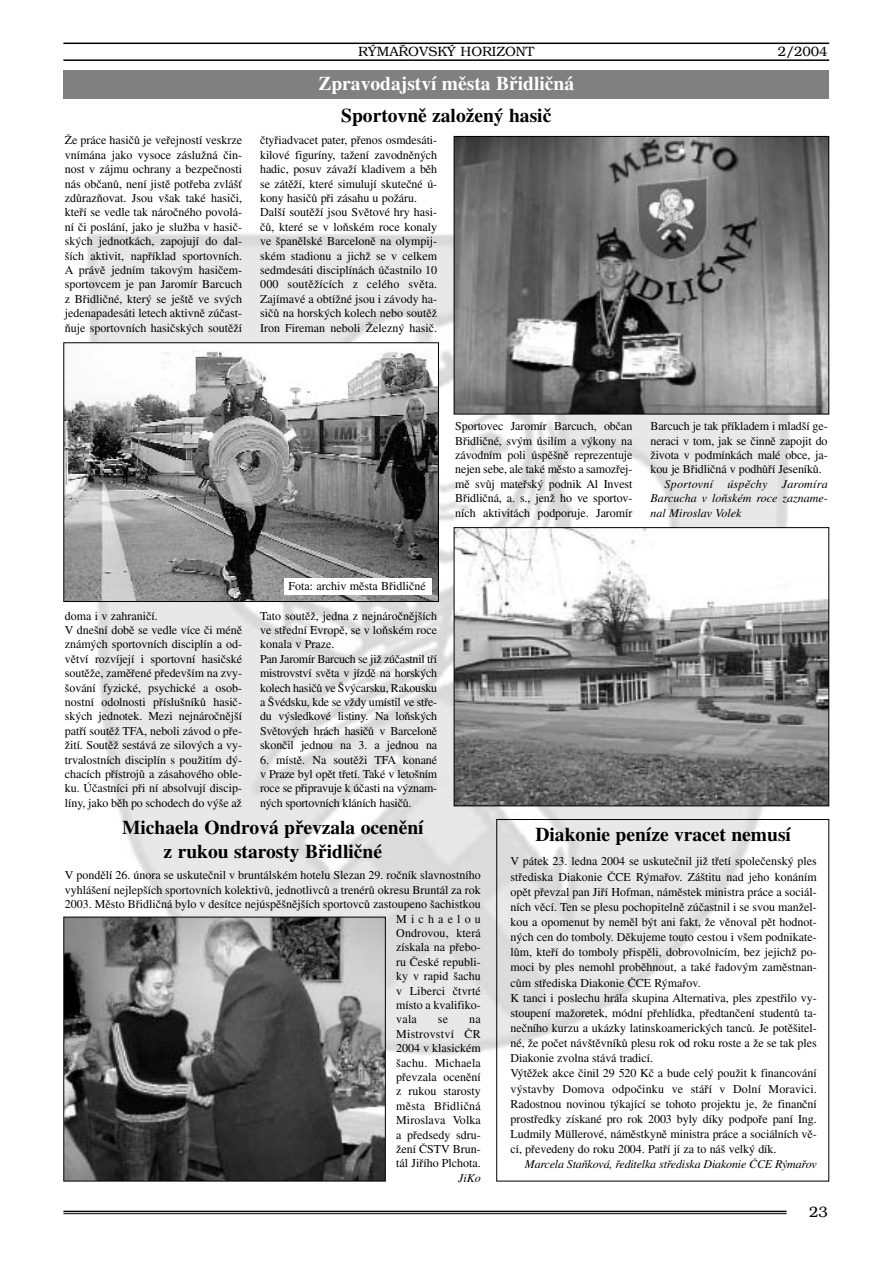
<style>
.page{position:relative;width:893px;height:1263px;background:#fff}
.page>*{position:absolute;margin:0;border:0;box-sizing:border-box;transform-origin:0 0}
.t1{font:700 19.5px/23.4px "Times CE";color:#000;text-align:center}
.t2{font:700 19.5px "Times CE";color:#fff}
.t3{font:300 15px "Bookman CE";color:#000}
.t4{font:300 13.5px "Bookman CE";color:#000}
.t5{font:12px/14.4px "Times CE";letter-spacing:-.005em;color:#000;text-align:justify}
.t6{font:italic 12px/14.4px "Times CE";letter-spacing:-.015em;color:#000;text-align:justify}
.t7{font:12px "Times CE";letter-spacing:.345em;color:#000}
</style>
<div class="page">
<img style="left:63px;top:233px;width:766px;height:822px">
<div style="left:496px;top:819px;width:333px;height:362px;border:1px solid #000"></div>
<hr style="left:63px;top:43px;width:766px;height:1px;background:#000">
<hr style="left:63px;top:59px;width:766px;height:2px;background:#000">
<hr style="left:63px;top:1211px;width:723px;height:1px;background:#000">
<hr style="left:63px;top:1213px;width:723px;height:1px;background:#000">
<div style="left:63px;top:71px;width:766px;height:28px;background:#808080"></div>
<img style="left:65px;top:344px;width:372px;height:256px">
<div style="left:63px;top:342px;width:376px;height:260px;border:1px solid #000"></div>
<img style="left:455px;top:529px;width:372px;height:275px">
<div style="left:453px;top:527px;width:376px;height:279px;border:1px solid #000"></div>
<img style="left:455px;top:138px;width:372px;height:274px">
<div style="left:453px;top:136px;width:376px;height:278px;border:1px solid #000"></div>
<img style="left:65px;top:919px;width:319px;height:260px">
<div style="left:63px;top:917px;width:323px;height:264px;border:1px solid #000"></div>
<div style="left:284px;top:578px;width:147px;height:17px;background:#fff"></div>
<p class="t4" style="left:358px;top:47px;width:177px">RÝMAŘOVSKÝ HORIZONT</p>
<p class="t4" style="left:777px;top:47px;width:51px">2/2004</p>
<p class="t5" style="left:65px;top:134px;width:179px">Îe práce hasiãÛ je vefiejností veskrze vnímána jako vysoce zásluÏná ãin&shy;nost v zájmu ochrany a bezpeãnosti nás obãanÛ, není jistû potfieba zvlá‰È zdÛrazÀovat. Jsou v‰ak také hasiãi, ktefií se vedle tak nároãného povolá&shy;ní ãi poslání, jako je sluÏba v hasiã&shy;sk˘ch jednotkách, zapojují do dal-‰ích aktivit, napfiíklad sportovních.<br>A právû jedním takov˘m hasiãem&shy;sportovcem je pan Jaromír Barcuch z Bfiidliãné, kter˘ se je‰tû ve sv˘ch jedenapadesáti letech aktivnû zúãast-Àuje sportovních hasiãsk˘ch soutûÏí</p>
<h1 class="t2" style="left:318px;top:76px;width:257px">Zpravodajství mûsta Bfiidliãná</h1>
<h1 class="t1" style="left:341px;top:105px;width:212px">Sportovnû zaloÏen˘ hasiã</h1>
<p class="t5" style="left:260px;top:134px;width:179px;text-align:left">ãtyfiiadvacet pater, pfienos osmdesáti&shy;kilové figuríny, taÏení zavodnûn˘ch hadic, posuv závaÏí kladivem a bûh se zátûÏí, které simulují skuteãné ú&shy;kony hasiãÛ pfii zásahu u poÏáru.<br>Dal‰í soutûÏí jsou Svûtové hry hasi&shy;ãÛ, které se v loÀském roce konaly ve ‰panûlské Barcelonû na olympij&shy;ském stadionu a jichÏ se v celkem sedmdesáti disciplínách úãastnilo 10<br>000 soutûÏících z celého svûta.<br>Zajímavé a obtíÏné jsou i závody ha&shy;siãÛ na horsk˘ch kolech nebo soutûÏ Iron Fireman neboli Îelezn˘ hasiã.</p>
<p class="t5" style="left:455px;top:420px;width:179px">Sportovec Jaromír Barcuch, obãan Bfiidliãné, sv˘m úsilím a v˘kony na závodním poli úspû‰nû reprezentuje nejen sebe, ale také mûsto a samozfiej&shy;mû svÛj matefisk˘ podnik Al Invest Bfiidliãná, a. s., jenÏ ho ve sportov&shy;ních aktivitách podporuje. Jaromír</p>
<p class="t5" style="left:650px;top:420px;width:179px">Barcuch je tak pfiíkladem i mlad‰í ge&shy;neraci v tom, jak se ãinnû zapojit do Ïivota v podmínkách malé obce, ja&shy;kou je Bfiidliãná v podhÛfií JeseníkÛ.</p>
<p class="t6" style="left:650px;top:478px;width:179px;text-indent:14px">Sportovní úspûchy Jaromíra Barcucha v loÀském roce zazname&shy;nal Miroslav Volek</p>
<p class="t5" style="left:65px;top:610px;width:179px;text-align:left">doma i v zahraniãí.<br>V dne‰ní dobû se vedle více ãi ménû znám˘ch sportovních disciplín a od&shy;vûtví rozvíjejí i sportovní hasiãské soutûÏe, zamûfiené pfiedev‰ím na zvy-‰ování fyzické, psychické a osob&shy;nostní odolnosti pfiíslu‰níkÛ hasiã&shy;sk˘ch jednotek. Mezi nejnároãnûj‰í patfií soutûÏ TFA, neboli závod o pfie-Ïití. SoutûÏ sestává ze silov˘ch a vy&shy;trvalostních disciplín s pouÏitím d˘- chacích pfiístrojÛ a zásahového oble&shy;ku. Úãastníci pfii ní absolvují discip&shy;líny, jako bûh po schodech do v˘‰e aÏ</p>
<p class="t5" style="left:288px;top:580px;width:139px">Fota: archiv mûsta Bfiidliãné</p>
<p class="t5" style="left:260px;top:610px;width:179px;text-align:left">Tato soutûÏ, jedna z nejnároãnûj‰ích ve stfiední Evropû, se v loÀském roce konala v Praze.<br>Pan Jaromír Barcuch se jiÏ zúãastnil tfií mistrovství svûta v jízdû na horsk˘ch kolech hasiãÛ ve ·v˘carsku, Rakousku a ·védsku, kde se vÏdy umístil ve stfie&shy;du v˘sledkové listiny. Na loÀsk˘ch Svûtov˘ch hrách hasiãÛ v Barcelonû skonãil jednou na 3. a jednou na</p>
<p class="t5" style="left:260px;top:754px;width:179px">6. místû. Na soutûÏi TFA konané v Praze byl opût tfietí. Také v leto‰ním roce se pfiipravuje k úãasti na v˘znam&shy;n˘ch sportovních kláních hasiãÛ.</p>
<h1 class="t1" style="left:122px;top:818px;width:303px">Michaela Ondrová pfievzala ocenûní z rukou starosty Bfiidliãné</h1>
<p class="t5" style="left:65px;top:870px;width:417px">V pondûlí 26. února se uskuteãnil v bruntálském hotelu Slezan 29. roãník slavnostního</p>
<p class="t5" style="left:65px;top:884px;width:417px">vyhlá‰ení nejlep‰ích sportovních kolektivÛ, jednotlivcÛ a trenérÛ okresu Bruntál za rok</p>
<p class="t5" style="left:65px;top:898px;width:417px">2003. Mûsto Bfiidliãná bylo v desítce nejúspû‰nûj‰ích sportovcÛ zastoupeno ‰achistkou</p>
<p class="t7" style="left:396px;top:914px;width:86px">Michaelou</p>
<p class="t5" style="left:396px;top:927px;width:86px">Ondrovou, která</p>
<p class="t5" style="left:396px;top:942px;width:86px">získala na pfiebo-</p>
<p class="t5" style="left:396px;top:956px;width:86px">ru âeské republi-</p>
<p class="t5" style="left:396px;top:970px;width:86px">ky v rapid ‰achu</p>
<p class="t5" style="left:396px;top:985px;width:86px">v Liberci ãtvrté</p>
<p class="t5" style="left:396px;top:999px;width:86px">místo a kvalifiko-</p>
<p class="t5" style="left:396px;top:1014px;width:22px">vala</p>
<p class="t5" style="left:438px;top:1014px;width:12px">se</p>
<p class="t5" style="left:396px;top:1014px;width:86px;text-indent:73px">na Mistrovství âR 2004 v klasickém ‰achu. Michaela pfievzala ocenûní z rukou starosty mûsta Bfiidliãná Miroslava Volka a pfiedsedy sdru-Ïení âSTV Brun&shy;tál Jifiího Plchota.</p>
<p class="t6" style="left:458px;top:1172px;width:24px">JiKo</p>
<h1 class="t1" style="left:535px;top:825px;width:257px">Diakonie peníze vracet nemusí</h1>
<p class="t5" style="left:510px;top:855px;width:308px;line-height:15.1px;text-align:left">V pátek 23. ledna 2004 se uskuteãnil jiÏ tfietí spoleãensk˘ ples stfiediska Diakonie âCE R˘mafiov. Zá‰titu nad jeho konáním opût pfievzal pan Jifií Hofman, námûstek ministra práce a sociál&shy;ních vûcí. Ten se plesu pochopitelnû zúãastnil i se svou manÏel&shy;kou a opomenut by nemûl b˘t ani fakt, Ïe vûnoval pût hodnot&shy;n˘ch cen do tomboly. Dûkujeme touto cestou i v‰em podnikate&shy;lÛm, ktefií do tomboly pfiispûli, dobrovolnicím, bez jejichÏ po&shy;moci by ples nemohl probûhnout, a také fiadov˘m zamûstnan&shy;cÛm stfiediska Diakonie âCE R˘mafiov.<br>K tanci i poslechu hrála skupina Alternativa, ples zpestfiilo vy&shy;stoupení maÏoretek, módní pfiehlídka, pfiedtanãení studentÛ ta&shy;neãního kurzu a ukázky latinskoamerick˘ch tancÛ. Je potû‰itel&shy;né, Ïe poãet náv‰tûvníkÛ plesu rok od roku roste a Ïe se tak ples Diakonie zvolna stává tradicí.<br>V˘tûÏek akce ãinil 29 520 Kã a bude cel˘ pouÏit k financování v˘stavby Domova odpoãinku ve stáfií v Dolní Moravici.<br>Radostnou novinou t˘kající se tohoto projektu je, Ïe finanãní prostfiedky získané pro rok 2003 byly díky podpofie paní Ing.<br>Ludmily Müllerové, námûstkynû ministra práce a sociálních vû&shy;cí, pfievedeny do roku 2004. Patfií jí za to ná‰ velk˘ dík.</p>
<p class="t6" style="left:525px;top:1158px;width:293px">Marcela StaÀková, fieditelka stfiediska Diakonie âCE R˘mafiov</p>
<p class="t3" style="left:809px;top:1207px;width:20px">23</p>
</div>
